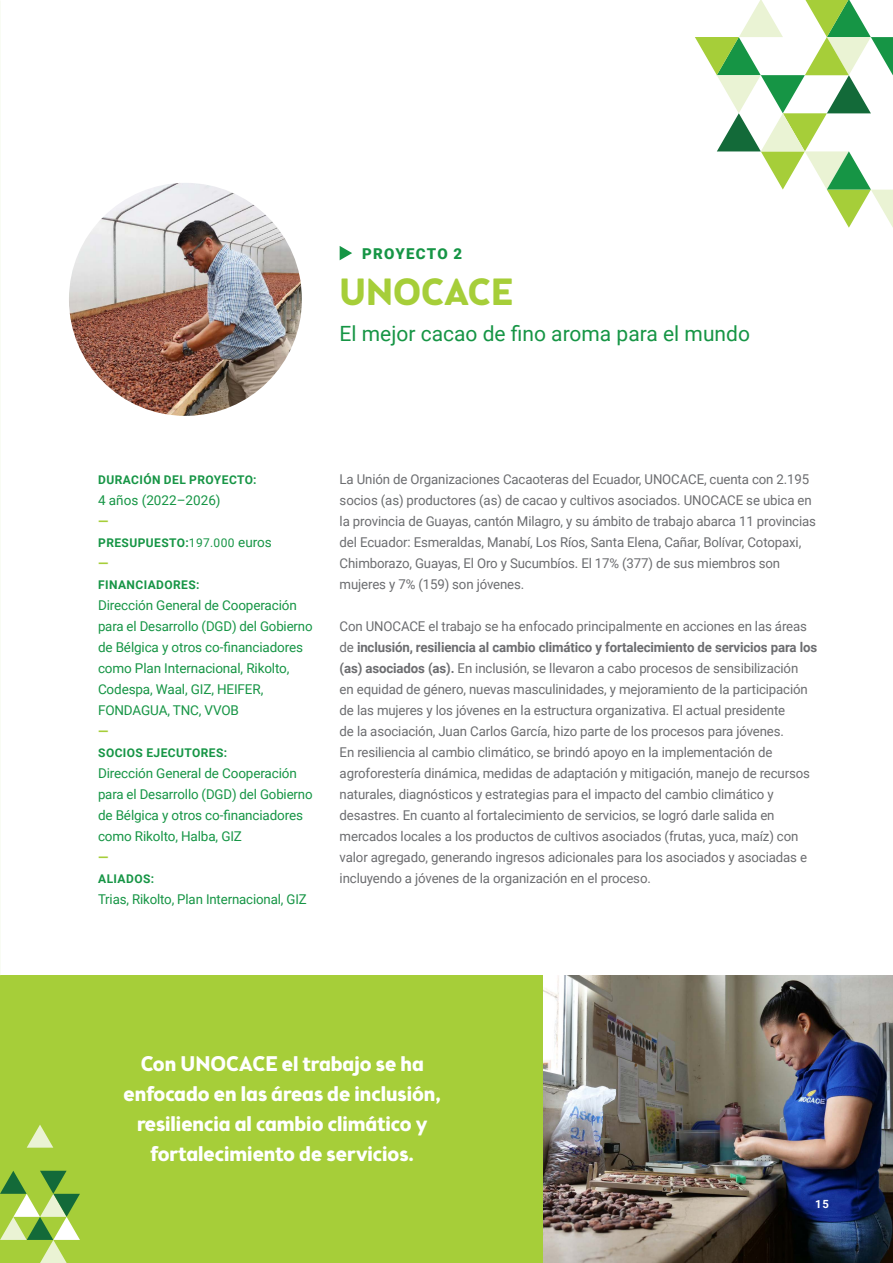
<style>
.page{position:relative;width:893px;height:1263px;background:#fff}
.page>*{position:absolute;margin:0;border:0;box-sizing:border-box;transform-origin:0 0}
.t1{font:700 37.5px "Brooklyn Samuels Five";color:#a6ce39}
.t2{font:700 21px/30px "Brooklyn Samuels Five";color:#fff;text-align:center}
.t3{font:21px "Roboto";color:#169545}
.t4{font:900 15px "Roboto";letter-spacing:.085em;color:#169545}
.Broodtekst_70_zwart{font:13.5px/21px "Roboto";letter-spacing:-.01em;color:#6c6d70}
.Broodtekst_70_zwart-2{font:13.5px/21px "Roboto";letter-spacing:-.01em;color:#169545}
.Broodtekst_70_zwart-3{font:700 13.5px "Roboto";color:#a6ce39}
.Broodtekst_70_zwart-4{font:700 12px "Roboto";letter-spacing:.035em;color:#169545}
.Broodtekst_70_zwart-5{font:700 11.25px "Roboto";color:#fff}
.s1{font-weight:400}
.s2{font-weight:400;font-size:13.5px}
.s3{font-weight:700}
</style>
<div class="page">
<div style="left:0;top:976px;width:543px;height:287px;background:#a6ce39"></div>
<img style="left:543px;top:976px;width:350px;height:287px">
<svg style="left:340px;top:246px;width:12px;height:14px"></svg>
<img style="left:69px;top:183px;width:233px;height:233px;border-radius:117px">
<svg style="left:695px;top:0;width:198px;height:228px"></svg>
<svg style="left:27px;top:1125px;width:26px;height:23px"></svg>
<svg style="left:0;top:1171px;width:80px;height:92px"></svg>
<p class="t4" style="left:362px;top:243px;width:102px">PROYECTO 2</p>
<p class="t1" style="left:340px;top:270px;width:175px">UNOCACE</p>
<p class="t3" style="left:340px;top:319px;width:412px">El mejor cacao de fino aroma para el mundo</p>
<p class="Broodtekst_70_zwart-4" style="left:98px;top:471px;width:160px">DURACIÓN DEL PROYECTO:</p>
<p class="Broodtekst_70_zwart-2" style="left:98px;top:489px;width:124px">4 años (2022–2026)</p>
<p class="Broodtekst_70_zwart-3" style="left:98px;top:511px;width:12px">—</p>
<p class="Broodtekst_70_zwart-4" style="left:98px;top:534px;width:175px">PRESUPUESTO:<span class="s1">197.000</span> <span class="s2">euros</span></p>
<p class="Broodtekst_70_zwart-3" style="left:98px;top:553px;width:12px">—</p>
<p class="Broodtekst_70_zwart-4" style="left:98px;top:576px;width:103px">FINANCIADORES:</p>
<p class="Broodtekst_70_zwart-2" style="left:98px;top:594px;width:216px">Dirección General de Cooperación para el Desarrollo (DGD) del Gobierno de Bélgica y otros co-financiadores como Plan Internacional, Rikolto,<br>Codespa, Waal, GIZ, HEIFER,<br>FONDAGUA, TNC, VVOB</p>
<p class="Broodtekst_70_zwart-3" style="left:98px;top:721px;width:12px">—</p>
<p class="Broodtekst_70_zwart-4" style="left:98px;top:744px;width:130px">SOCIOS EJECUTORES:</p>
<p class="Broodtekst_70_zwart-2" style="left:98px;top:762px;width:216px">Dirección General de Cooperación para el Desarrollo (DGD) del Gobierno de Bélgica y otros co-financiadores como Rikolto, Halba, GIZ</p>
<p class="Broodtekst_70_zwart-3" style="left:98px;top:847px;width:12px">—</p>
<p class="Broodtekst_70_zwart-4" style="left:98px;top:870px;width:57px">ALIADOS:</p>
<p class="Broodtekst_70_zwart-2" style="left:98px;top:888px;width:210px">Trias, Rikolto, Plan Internacional, GIZ</p>
<p class="Broodtekst_70_zwart" style="left:340px;top:468px;width:478px">La Unión de Organizaciones Cacaoteras del Ecuador, UNOCACE, cuenta con 2.195 socios (as) productores (as) de cacao y cultivos asociados. UNOCACE se ubica en la provincia de Guayas, cantón Milagro, y su ámbito de trabajo abarca 11 provincias del Ecuador: Esmeraldas, Manabí, Los Ríos, Santa Elena, Cañar, Bolívar, Cotopaxi, Chimborazo, Guayas, El Oro y Sucumbíos. El 17% (377) de sus miembros son mujeres y 7% (159) son jóvenes.</p>
<p class="Broodtekst_70_zwart" style="left:340px;top:615px;width:479px">Con UNOCACE el trabajo se ha enfocado principalmente en acciones en las áreas de <span class="s3">inclusión, resiliencia al cambio climático y fortalecimiento de servicios para los (as) asociados (as).</span> En inclusión, se llevaron a cabo procesos de sensibilización<br>en equidad de género, nuevas masculinidades, y mejoramiento de la participación de las mujeres y los jóvenes en la estructura organizativa. El actual presidente<br>de la asociación, Juan Carlos García, hizo parte de los procesos para jóvenes.<br>En resiliencia al cambio climático, se brindó apoyo en la implementación de agroforestería dinámica, medidas de adaptación y mitigación, manejo de recursos naturales, diagnósticos y estrategias para el impacto del cambio climático y desastres. En cuanto al fortalecimiento de servicios, se logró darle salida en mercados locales a los productos de cultivos asociados (frutas, yuca, maíz) con valor agregado, generando ingresos adicionales para los asociados y asociadas e incluyendo a jóvenes de la organización en el proceso.</p>
<p class="t2" style="left:124px;top:1051px;width:319px">Con UNOCACE el trabajo se ha enfocado en las áreas de inclusión, resiliencia al cambio climático y fortalecimiento de servicios.</p>
<p class="Broodtekst_70_zwart-5" style="left:815px;top:1196px;width:15px">15</p>
</div>
